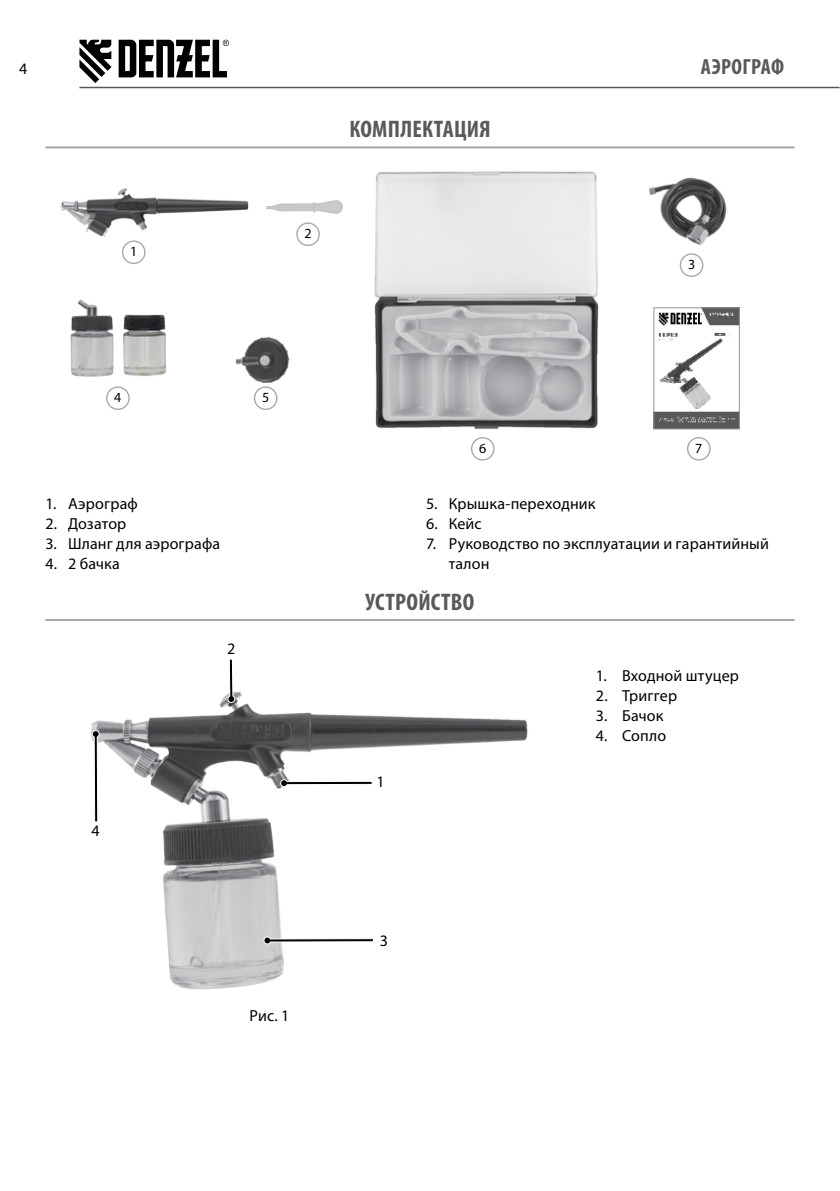
<style>
.page{position:relative;width:840px;height:1191px;background:#fff}
.page>*{position:absolute;margin:0;border:0;box-sizing:border-box;transform-origin:0 0}
.t1{font:700 condensed 24px "Myriad Pro";letter-spacing:.01em;color:#58595b}
.t2{font:700 condensed 22px "Myriad Pro";letter-spacing:.015em;color:#58595b}
.t3{font:16px/20px "Myriad Pro";letter-spacing:.01em;color:#000}
.t4{font:14px "Myriad Pro";color:#000}
</style>
<div class="page">
<svg style="left:79px;top:40px;width:32px;height:43px"></svg>
<svg style="left:118px;top:40px;width:111px;height:37px"></svg>
<hr style="left:79px;top:87px;width:760px;height:1px;background:#58595b">
<hr style="left:45px;top:146px;width:749px;height:2px;background:#a7a9ac">
<div style="left:122px;top:240px;width:23px;height:24px;border:1px solid #a7a9ac;border-radius:50%"></div>
<div style="left:296px;top:222px;width:24px;height:24px;border:1px solid #a7a9ac;border-radius:50%"></div>
<div style="left:679px;top:253px;width:24px;height:24px;border:1px solid #a7a9ac;border-radius:50%"></div>
<div style="left:106px;top:386px;width:24px;height:24px;border:1px solid #a7a9ac;border-radius:50%"></div>
<div style="left:254px;top:386px;width:23px;height:24px;border:1px solid #a7a9ac;border-radius:50%"></div>
<div style="left:470px;top:437px;width:24px;height:23px;border:1px solid #a7a9ac;border-radius:50%"></div>
<div style="left:686px;top:437px;width:24px;height:23px;border:1px solid #a7a9ac;border-radius:50%"></div>
<img style="left:266px;top:201px;width:76px;height:13px">
<img style="left:649px;top:177px;width:78px;height:68px">
<img style="left:655px;top:309px;width:82px;height:118px">
<div style="left:653px;top:307px;width:86px;height:122px;border:1px solid #939598"></div>
<img style="left:374px;top:171px;width:225px;height:258px">
<img style="left:61px;top:188px;width:188px;height:59px">
<img style="left:123px;top:314px;width:43px;height:62px">
<img style="left:70px;top:299px;width:44px;height:78px">
<img style="left:235px;top:337px;width:56px;height:47px">
<hr style="left:45px;top:619px;width:749px;height:2px;background:#a7a9ac">
<img style="left:91px;top:692px;width:437px;height:297px">
<svg style="left:227px;top:659px;width:9px;height:44px"></svg>
<svg style="left:279px;top:778px;width:94px;height:9px"></svg>
<svg style="left:91px;top:729px;width:9px;height:94px"></svg>
<svg style="left:263px;top:936px;width:111px;height:9px"></svg>
<p class="t3" style="left:19px;top:59px;width:10px">4</p>
<h2 class="t2" style="left:700px;top:53px;width:85px">АЭРОГРАФ</h2>
<p class="t4" style="left:130px;top:243px;width:9px">1</p>
<p class="t4" style="left:304px;top:225px;width:9px">2</p>
<h1 class="t1" style="left:349px;top:114px;width:143px">КОМПЛЕКТАЦИЯ</h1>
<p class="t4" style="left:687px;top:256px;width:9px">3</p>
<p class="t4" style="left:114px;top:389px;width:9px">4</p>
<p class="t4" style="left:262px;top:389px;width:9px">5</p>
<p class="t3" style="left:45px;top:493px;width:94px">1. Аэрограф</p>
<p class="t3" style="left:45px;top:513px;width:82px">2. Дозатор</p>
<p class="t3" style="left:45px;top:533px;width:176px">3. Шланг для аэрографа</p>
<p class="t3" style="left:45px;top:553px;width:76px">4. 2 бачка</p>
<p class="t3" style="left:227px;top:638px;width:10px">2</p>
<p class="t3" style="left:91px;top:820px;width:10px">4</p>
<p class="t3" style="left:249px;top:1005px;width:41px">Рис. 1</p>
<p class="t4" style="left:479px;top:439px;width:9px">6</p>
<p class="t4" style="left:694px;top:439px;width:9px">7</p>
<p class="t3" style="left:426px;top:493px;width:171px">5. Крышка-переходник</p>
<p class="t3" style="left:426px;top:513px;width:57px">6. Кейс</p>
<p class="t3" style="left:448px;top:533px;width:321px;text-indent:-23px">7. Руководство по эксплуатации и гарантийный талон</p>
<h1 class="t1" style="left:365px;top:586px;width:110px">УСТРОЙСТВО</h1>
<p class="t3" style="left:376px;top:771px;width:10px">1</p>
<p class="t3" style="left:380px;top:930px;width:10px">3</p>
<p class="t3" style="left:595px;top:665px;width:144px">1. Входной штуцер</p>
<p class="t3" style="left:595px;top:685px;width:83px">2. Триггер</p>
<p class="t3" style="left:595px;top:705px;width:69px">3. Бачок</p>
<p class="t3" style="left:595px;top:725px;width:72px">4. Сопло</p>
</div>
